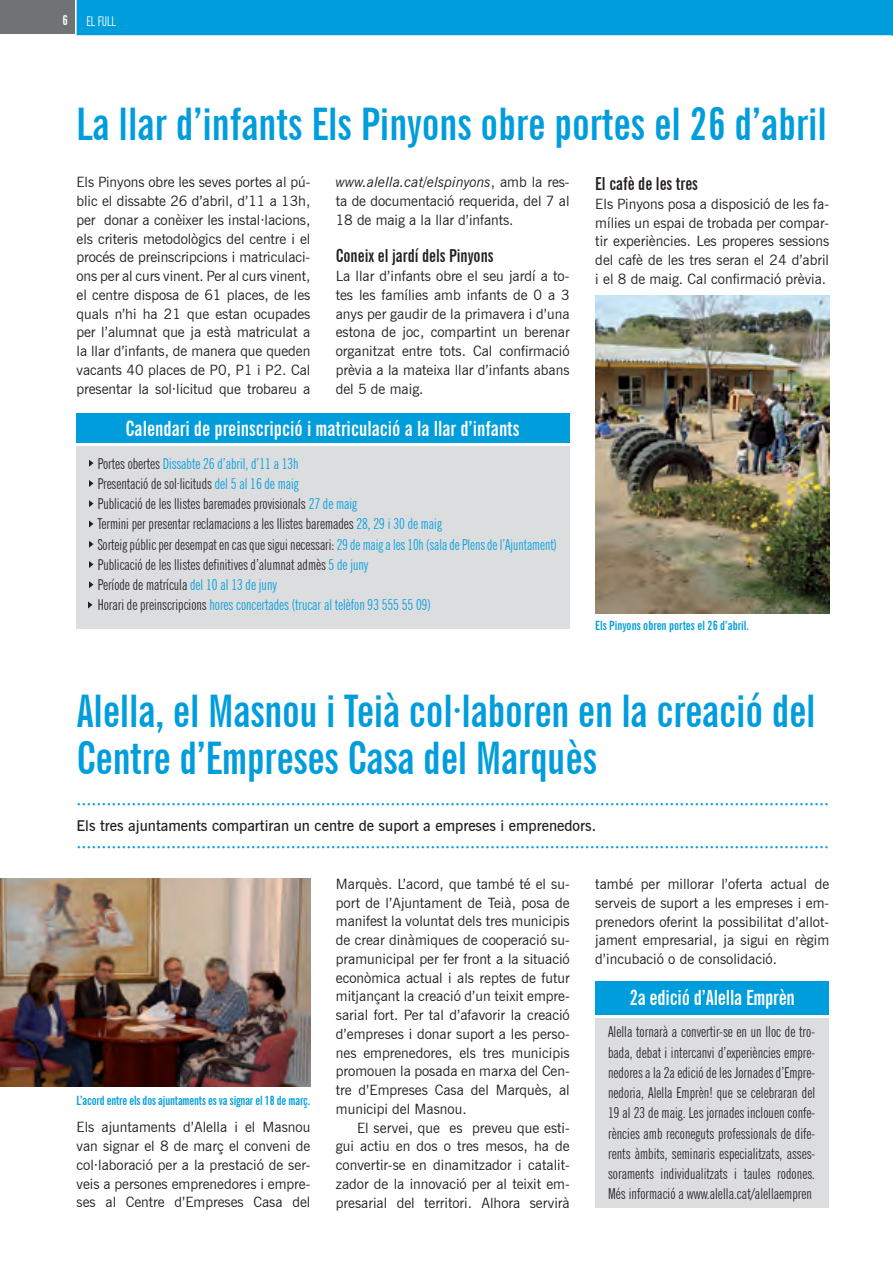
<style>
.page{position:relative;width:893px;height:1263px;background:#fff}
.page>*{position:absolute;margin:0;border:0;box-sizing:border-box;transform-origin:0 0}
.t1{font:700 extra-condensed 45px/46.5px "News Gothic BT";letter-spacing:-.005em;color:#009ddc}
.t2{font:700 extra-condensed 21px "News Gothic BT";color:#fff}
.t3{font:700 extra-condensed 18px "News Gothic BT";color:#231f20}
.t4{font:600 16.5px "News Gothic BT";color:#009ddc}
.t5{font:extra-condensed 16.5px "News Gothic BT";color:#fff}
.t6{font:extra-condensed 15px/20.2px "News Gothic BT";color:#231f20}
.t7{font:600 15px "News Gothic BT";color:#231f20}
.t8{font:14.25px/18.8px "News Gothic BT";color:#231f20;text-align:justify}
.t9{font:extra-condensed 13.5px "News Gothic BT";color:#fff}
.t10{font:700 extra-condensed 12.75px "News Gothic BT";letter-spacing:-.01em;color:#009ddc}
.s1{font-weight:700;font-size:13.5px}
.s2{font-style:italic}
.s3{color:#009ddc}
</style>
<div class="page">
<div style="left:0;top:0;width:75px;height:34px;background:#717275"></div>
<div style="left:77px;top:0;width:816px;height:35px;background:#009ddc"></div>
<div style="left:77px;top:413px;width:493px;height:30px;background:#009ddc"></div>
<div style="left:77px;top:446px;width:493px;height:183px;background:#dcdddf"></div>
<svg style="left:89px;top:480px;width:4px;height:7px"></svg>
<svg style="left:89px;top:500px;width:4px;height:7px"></svg>
<svg style="left:89px;top:520px;width:4px;height:7px"></svg>
<svg style="left:89px;top:460px;width:4px;height:7px"></svg>
<svg style="left:89px;top:541px;width:4px;height:7px"></svg>
<svg style="left:89px;top:561px;width:4px;height:7px"></svg>
<svg style="left:89px;top:581px;width:4px;height:7px"></svg>
<svg style="left:88px;top:601px;width:5px;height:7px"></svg>
<img style="left:0;top:878px;width:310px;height:208px">
<div style="left:595px;top:1018px;width:234px;height:190px;background:#dcdddf"></div>
<div style="left:595px;top:981px;width:234px;height:34px;background:#009ddc"></div>
<img style="left:595px;top:296px;width:234px;height:317px">
<p class="t5" style="left:63px;top:8px;width:59px"><span class="s1">6</span> EL FULL</p>
<p class="t9" style="left:86px;top:13px;width:31px">EL FULL</p>
<h1 class="t1" style="left:76px;top:100px;width:752px">La llar d’infants Els Pinyons obre portes el 26 d’abril</h1>
<p class="t8" style="left:77px;top:173px;width:235px">Els Pinyons obre les seves portes al pú&shy;blic el dissabte 26 d’abril, d’11 a 13h, per donar a conèixer les instal·lacions, els criteris metodològics del centre i el procés de preinscripcions i matriculaci&shy;ons per al curs vinent. Per al curs vinent, el centre disposa de 61 places, de les quals n’hi ha 21 que estan ocupades per l’alumnat que ja està matriculat a la llar d’infants, de manera que queden vacants 40 places de P0, P1 i P2. Cal presentar la sol·licitud que trobareu a</p>
<p class="t8" style="left:336px;top:173px;width:235px"><span class="s2">www.alella.cat/elspinyons</span>, amb la res&shy;ta de documentació requerida, del 7 al 18 de maig a la llar d’infants.</p>
<p class="t3" style="left:595px;top:173px;width:104px">El cafè de les tres</p>
<p class="t8" style="left:595px;top:194px;width:235px">Els Pinyons posa a disposició de les fa&shy;mílies un espai de trobada per compar&shy;tir experiències. Les properes sessions del cafè de les tres seran el 24 d’abril i el 8 de maig. Cal confirmació prèvia.</p>
<p class="t3" style="left:336px;top:245px;width:159px">Coneix el jardí dels Pinyons</p>
<p class="t8" style="left:336px;top:267px;width:235px">La llar d’infants obre el seu jardí a to&shy;tes les famílies amb infants de 0 a 3 anys per gaudir de la primavera i d’una estona de joc, compartint un berenar organitzat entre tots. Cal confirmació prèvia a la mateixa llar d’infants abans del 5 de maig.</p>
<h2 class="t2" style="left:126px;top:416px;width:395px">Calendari de preinscripció i matriculació a la llar d’infants</h2>
<p class="t6" style="left:98px;top:453px;width:461px">Portes obertes <span class="s3">Dissabte 26 d’abril, d’11 a 13h<br></span>Presentació de sol·licituds <span class="s3">del 5 al 16 de maig<br></span>Publicació de les llistes baremades provisionals <span class="s3">27 de maig<br></span>Termini per presentar reclamacions a les llistes baremades <span class="s3">28, 29 i 30 de maig<br></span>Sorteig públic per desempat en cas que sigui necessari: <span class="s3">29 de maig a les 10h (sala de Plens de l’Ajuntament)<br></span>Publicació de les llistes definitives d’alumnat admès <span class="s3">5 de juny<br></span>Període de matrícula <span class="s3">del 10 al 13 de juny<br></span>Horari de preinscripcions <span class="s3">hores concertades (trucar al telèfon 93 555 55 09)</span></p>
<p class="t10" style="left:595px;top:617px;width:155px">Els Pinyons obren portes el 26 d’abril.</p>
<h1 class="t1" style="left:77px;top:688px;width:741px">Alella, el Masnou i Teià col·laboren en la creació del<br>Centre d’Empreses Casa del Marquès</h1>
<p class="t4" style="left:77px;top:794px;width:754px">·······················································································································································</p>
<p class="t7" style="left:77px;top:816px;width:521px">Els tres ajuntaments compartiran un centre de suport a empreses i emprenedors.</p>
<p class="t4" style="left:77px;top:837px;width:754px">·······················································································································································</p>
<p class="t10" style="left:77px;top:1092px;width:235px">L’acord entre els dos ajuntaments es va signar el 18 de març.</p>
<p class="t8" style="left:77px;top:1118px;width:235px">Els ajuntaments d’Alella i el Masnou van signar el 8 de març el conveni de col·laboració per a la prestació de ser&shy;veis a persones emprenedores i empre&shy;ses al Centre d’Empreses Casa del</p>
<p class="t8" style="left:336px;top:874px;width:235px">Marquès. L’acord, que també té el su&shy;port de l’Ajuntament de Teià, posa de manifest la voluntat dels tres municipis de crear dinàmiques de cooperació su&shy;pramunicipal per fer front a la situació econòmica actual i als reptes de futur mitjançant la creació d’un teixit empre&shy;sarial fort. Per tal d’afavorir la creació d’empreses i donar suport a les perso&shy;nes emprenedores, els tres municipis promouen la posada en marxa del Cen&shy;tre d’Empreses Casa del Marquès, al municipi del Masnou.</p>
<p class="t8" style="left:336px;top:1118px;width:235px;text-indent:21px">El servei, que es preveu que esti&shy;gui actiu en dos o tres mesos, ha de convertir-se en dinamitzador i catalit&shy;zador de la innovació per al teixit em&shy;presarial del territori. Alhora servirà</p>
<p class="t8" style="left:595px;top:874px;width:235px">també per millorar l’oferta actual de serveis de suport a les empreses i em&shy;prenedors oferint la possibilitat d’allot&shy;jament empresarial, ja sigui en règim d’incubació o de consolidació.</p>
<h2 class="t2" style="left:630px;top:985px;width:167px">2a edició d’Alella Emprèn</h2>
<p class="t6" style="left:608px;top:1022px;width:209px;text-align:justify">Alella tornarà a convertir-se en un lloc de tro&shy;bada, debat i intercanvi d’experiències empre&shy;nedores a la 2a edició de les Jornades d’Empre&shy;nedoria, Alella Emprèn! que se celebraran del 19 al 23 de maig. Les jornades inclouen confe&shy;rències amb reconeguts professionals de dife&shy;rents àmbits, seminaris especialitzats, asses&shy;soraments individualitzats i taules rodones.<br>Més informació a www.alella.cat/alellaempren</p>
</div>
